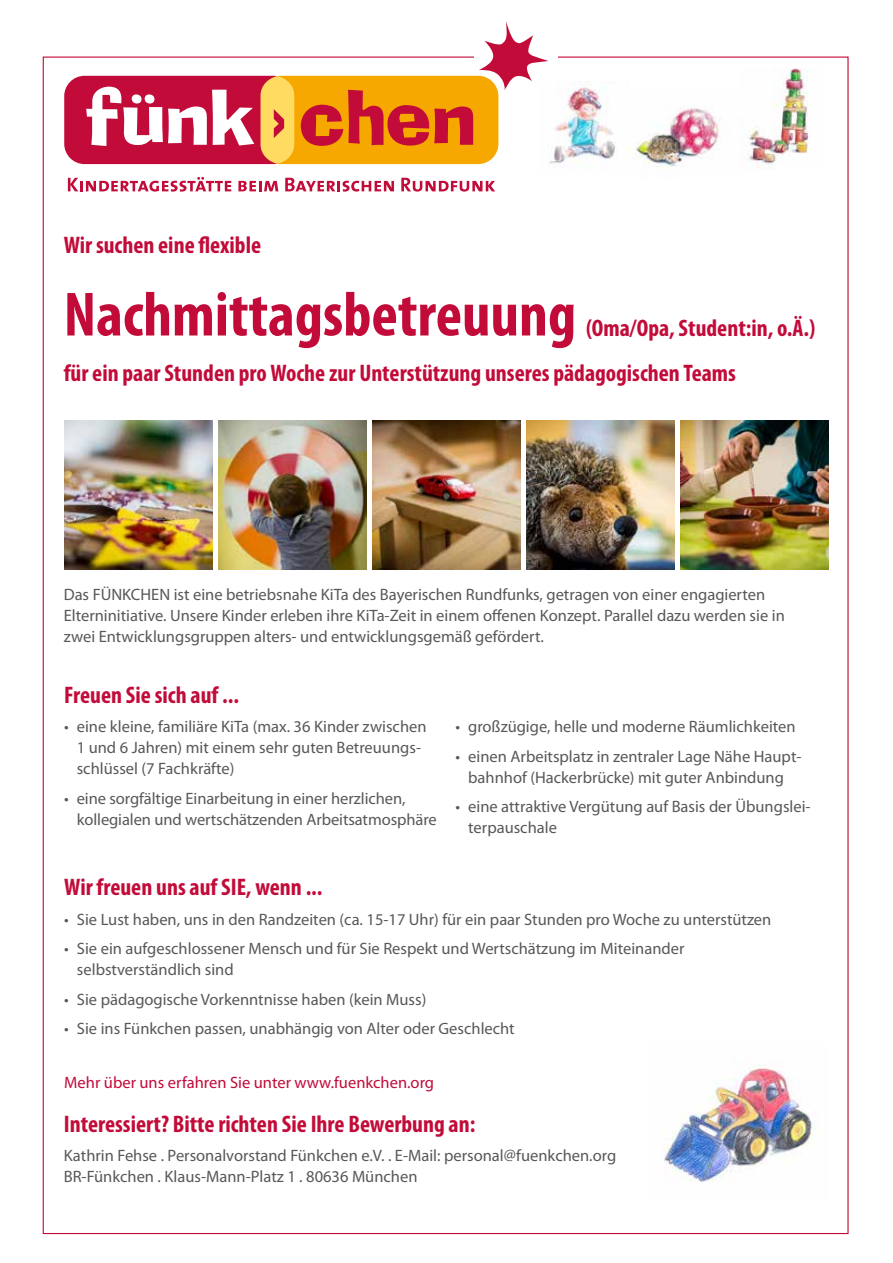
<style>
.page{position:relative;width:893px;height:1263px;background:#fff}
.page>*{position:absolute;margin:0;border:0;box-sizing:border-box;transform-origin:0 0}
.t1{font:700 condensed 63px "Myriad Pro";color:#c20b39}
.t2{font:700 condensed 24px/45px "Myriad Pro";color:#c20b39}
.t3{font:16.5px/21px "Myriad Pro";color:#58585a}
.t4{font:16.5px "Myriad Pro";color:#c20b39}
</style>
<div class="page">
<div style="left:43px;top:57px;width:806px;height:1177px;background:#fff;border:1px solid #c20b39"></div>
<img style="left:549px;top:81px;width:78px;height:83px">
<img style="left:739px;top:68px;width:70px;height:100px">
<img style="left:627px;top:108px;width:92px;height:61px">
<div style="left:474px;top:33px;width:83px;height:45px;background:#fff"></div>
<div style="left:64px;top:76px;width:230px;height:88px;background:#c20b39;border-radius:20px"></div>
<div style="left:261px;top:76px;width:237px;height:88px;background:#f7a800;border-radius:20px"></div>
<svg style="left:86px;top:87px;width:168px;height:59px"></svg>
<svg style="left:261px;top:76px;width:33px;height:88px"></svg>
<svg style="left:301px;top:22px;width:247px;height:124px"></svg>
<svg style="left:68px;top:177px;width:163px;height:15px"></svg>
<svg style="left:238px;top:181px;width:40px;height:10px"></svg>
<svg style="left:285px;top:178px;width:109px;height:14px"></svg>
<svg style="left:401px;top:178px;width:94px;height:14px"></svg>
<img style="left:64px;top:421px;width:149px;height:148px">
<img style="left:218px;top:421px;width:149px;height:148px">
<img style="left:372px;top:421px;width:149px;height:148px">
<img style="left:526px;top:421px;width:149px;height:148px">
<img style="left:680px;top:421px;width:149px;height:148px">
<img style="left:663px;top:1064px;width:156px;height:118px">
<h2 class="t2" style="left:64px;top:223px;width:199px">Wir suchen eine flexible</h2>
<h1 class="t1" style="left:64px;top:280px;width:514px">Nachmittagsbetreuung</h1>
<h2 class="t2" style="left:64px;top:305px;width:753px;text-indent:522px">(Oma/Opa, Student:in, o.Ä.) für ein paar Stunden pro Woche zur Unterstützung unseres pädagogischen Teams</h2>
<p class="t3" style="left:64px;top:584px;width:723px">Das FÜNKCHEN ist eine betriebsnahe KiTa des Bayerischen Rundfunks, getragen von einer engagierten<br>Elterninitiative. Unsere Kinder erleben ihre KiTa-Zeit in einem offenen Konzept. Parallel dazu werden sie in zwei Entwicklungsgruppen alters- und entwicklungsgemäß gefördert.</p>
<h2 class="t2" style="left:64px;top:672px;width:176px">Freuen Sie sich auf ...</h2>
<p class="t3" style="left:77px;top:716px;width:351px;text-indent:-13px">• eine kleine, familiäre KiTa (max. 36 Kinder zwischen<br>1 und 6 Jahren) mit einem sehr guten Betreuungs&shy;schlüssel (7 Fachkräfte)</p>
<p class="t3" style="left:77px;top:788px;width:361px;text-indent:-13px">• eine sorgfältige Einarbeitung in einer herzlichen, kollegialen und wertschätzenden Arbeitsatmosphäre</p>
<p class="t3" style="left:455px;top:716px;width:342px">• großzügige, helle und moderne Räumlichkeiten</p>
<p class="t3" style="left:455px;top:746px;width:347px;text-align:center">• einen Arbeitsplatz in zentraler Lage Nähe Haupt&shy;bahnhof (Hackerbrücke) mit guter Anbindung</p>
<p class="t3" style="left:468px;top:796px;width:344px;text-indent:-13px">• eine attraktive Vergütung auf Basis der Übungslei&shy;terpauschale</p>
<h2 class="t2" style="left:64px;top:865px;width:260px">Wir freuen uns auf SIE, wenn ...</h2>
<p class="t3" style="left:64px;top:909px;width:709px">• Sie Lust haben, uns in den Randzeiten (ca. 15-17 Uhr) für ein paar Stunden pro Woche zu unterstützen</p>
<p class="t3" style="left:77px;top:939px;width:609px;text-indent:-13px">• Sie ein aufgeschlossener Mensch und für Sie Respekt und Wertschätzung im Miteinander selbstverständlich sind</p>
<p class="t3" style="left:64px;top:989px;width:364px">• Sie pädagogische Vorkenntnisse haben (kein Muss)</p>
<p class="t3" style="left:64px;top:1019px;width:452px">• Sie ins Fünkchen passen, unabhängig von Alter oder Geschlecht</p>
<p class="t4" style="left:64px;top:1073px;width:371px">Mehr über uns erfahren Sie unter www.fuenkchen.org</p>
<h2 class="t2" style="left:64px;top:1101px;width:413px">Interessiert? Bitte richten Sie Ihre Bewerbung an:</h2>
<p class="t3" style="left:64px;top:1145px;width:554px">Kathrin Fehse . Personalvorstand Fünkchen e.V. . E-Mail: personal@fuenkchen.org<br>BR-Fünkchen . Klaus-Mann-Platz 1 . 80636 München</p>
</div>
